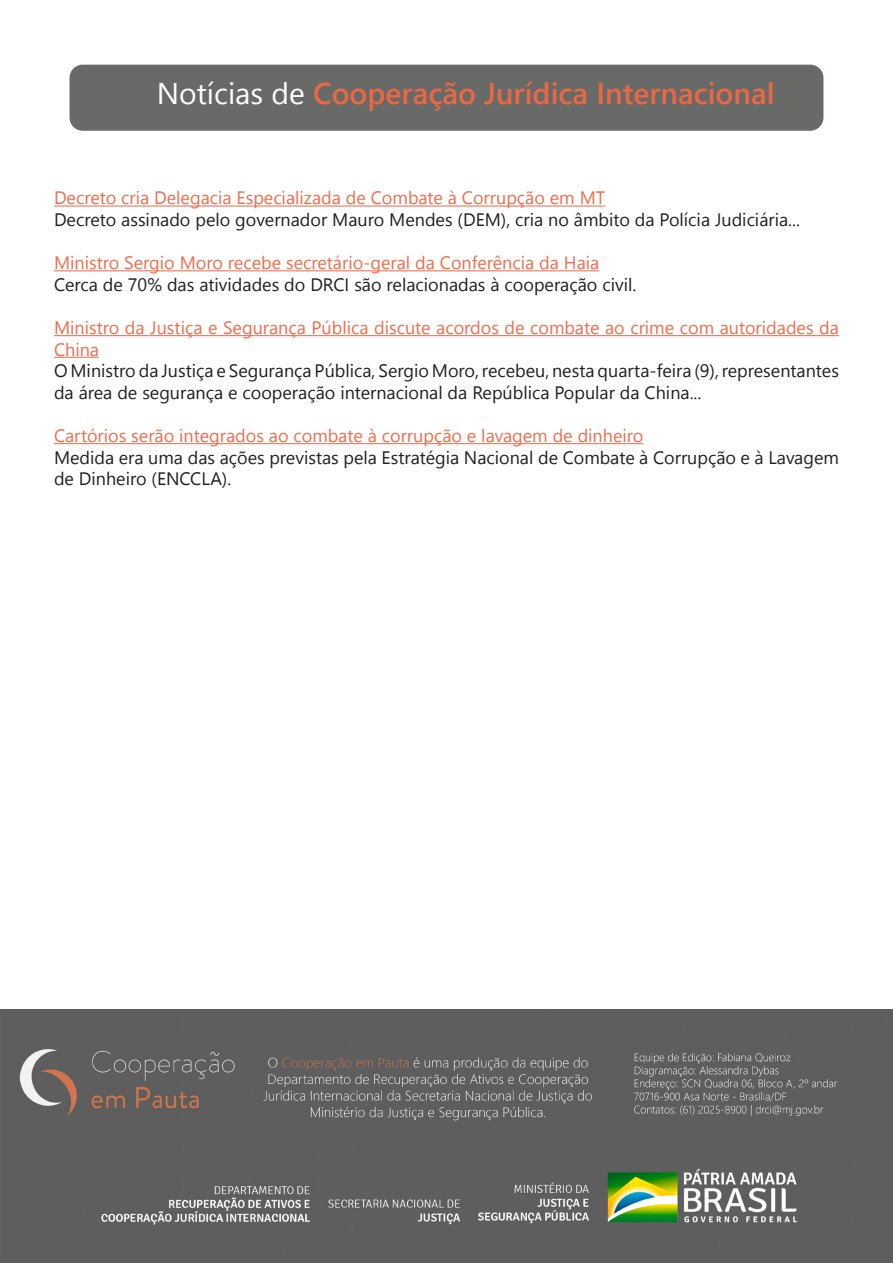
<style>
.page{position:relative;width:893px;height:1263px;background:#fff}
.page>*{position:absolute;margin:0;border:0;box-sizing:border-box;transform-origin:0 0}
.t1{font:600 30px "Segoe UI";color:#ec6744}
.t2{font:18px/21.6px "Segoe UI";color:#231f20}
.t3{font:18px/21.6px "Segoe UI";color:#f26b4c}
.s1{font-weight:400;color:#fff}
</style>
<div class="page">
<div style="left:70px;top:65px;width:753px;height:66px;background:#676a67;border-radius:13px"></div>
<hr style="left:54px;top:205px;width:551px;height:2px;background:#f26b4c">
<hr style="left:54px;top:270px;width:545px;height:1px;background:#f26b4c">
<hr style="left:54px;top:335px;width:785px;height:1px;background:#f26b4c">
<hr style="left:54px;top:357px;width:45px;height:1px;background:#f26b4c">
<hr style="left:54px;top:443px;width:589px;height:1px;background:#f26b4c">
<img style="left:0;top:1009px;width:893px;height:254px">
<p class="t1" style="left:157px;top:69px;width:619px"><span class="s1">Notícias de</span> Cooperação Jurídica Internacional</p>
<p class="t3" style="left:54px;top:187px;width:553px">Decreto cria Delegacia Especializada de Combate à Corrupção em MT</p>
<p class="t2" style="left:54px;top:209px;width:747px">Decreto assinado pelo governador Mauro Mendes (DEM), cria no âmbito da Polícia Judiciária...</p>
<p class="t3" style="left:54px;top:252px;width:547px">Ministro Sergio Moro recebe secretário-geral da Conferência da Haia</p>
<p class="t2" style="left:54px;top:273px;width:584px">Cerca de 70% das atividades do DRCI são relacionadas à cooperação civil.</p>
<p class="t3" style="left:54px;top:317px;width:786px">Ministro da Justiça e Segurança Pública discute acordos de combate ao crime com autoridades da<br>China</p>
<p class="t2" style="left:54px;top:360px;width:786px">O Ministro da Justiça e Segurança Pública, Sergio Moro, recebeu, nesta quarta-feira (9), representantes da área de segurança e cooperação internacional da República Popular da China...</p>
<p class="t3" style="left:54px;top:425px;width:591px">Cartórios serão integrados ao combate à corrupção e lavagem de dinheiro</p>
<p class="t2" style="left:54px;top:446px;width:786px">Medida era uma das ações previstas pela Estratégia Nacional de Combate à Corrupção e à Lavagem de Dinheiro (ENCCLA).</p>
</div>
